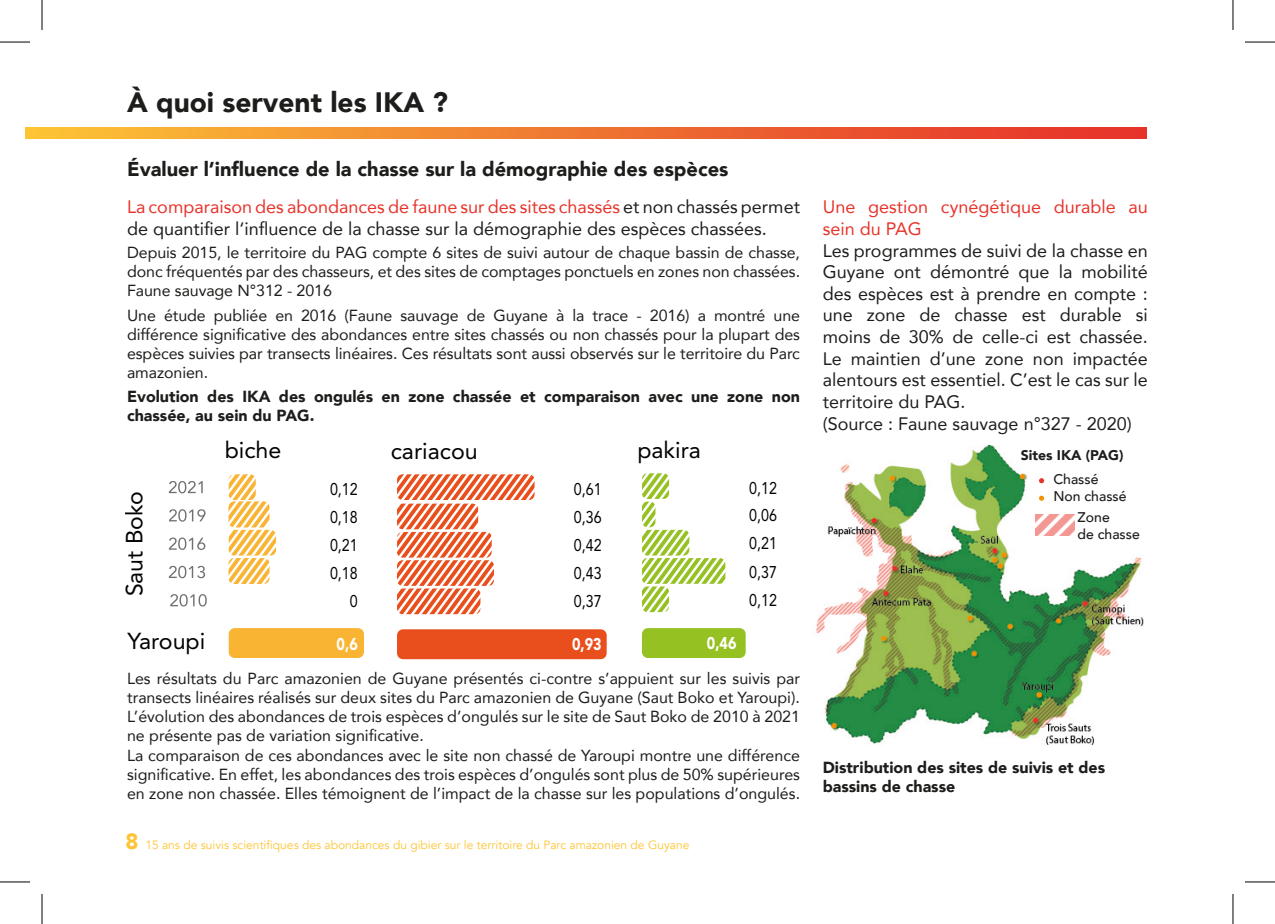
<style>
.page{position:relative;width:1275px;height:924px;background:#fff}
.page>*{position:absolute;margin:0;border:0;box-sizing:border-box;transform-origin:0 0}
.t1{font:900 28px "Avenir";color:#1d1d1b}
.t2{font:23.2px "Avenir";color:#020203}
.t3{font:23px "Avenir";color:#020203}
.t4{font:900 20px "Avenir";color:#1d1d1b}
.t5{font:18px/21.6px "Avenir";color:#1d1d1b}
.t6{font:18px/21.6px "Avenir";color:#e7342b}
.t7{font:17px/28px "Avenir";color:#020203;text-align:justify;scale:.84 1}
.t8{font:900 17px "Avenir";color:#fff;scale:.84 1}
.t9{font:16px/19.2px "Avenir";color:#1d1d1b;text-align:justify}
.t10{font:900 16px/19.2px "Avenir";color:#1d1d1b}
.t11{font:500 14px/16.8px "Avenir";color:#1d1d1b}
.t12{font:900 14px "Avenir";color:#1d1d1b}
.t13{font:12px "Avenir";color:#fdc534}
.s1{color:#e7342b}
.s2{font-weight:900;font-size:22px}
</style>
<div class="page">
<svg style="left:168px;top:473px;width:558px;height:142px"></svg>
<div style="left:397px;top:629px;width:209px;height:30px;background:#e94f1d;border-radius:6px"></div>
<div style="left:229px;top:627px;width:135px;height:30px;background:#fab434;border-radius:6px"></div>
<div style="left:642px;top:627px;width:103px;height:30px;background:#96c122;border-radius:6px"></div>
<svg style="left:169px;top:537px;width:36px;height:12px"></svg>
<svg style="left:169px;top:480px;width:34px;height:13px"></svg>
<svg style="left:169px;top:509px;width:36px;height:12px"></svg>
<svg style="left:169px;top:565px;width:36px;height:13px"></svg>
<svg style="left:170px;top:594px;width:37px;height:12px"></svg>
<img style="left:816px;top:444px;width:328px;height:301px">
<div style="left:1053px;top:469px;width:95px;height:33px;background:#fff"></div>
<svg style="left:1039px;top:478px;width:5px;height:5px"></svg>
<svg style="left:1039px;top:495px;width:5px;height:5px"></svg>
<img style="left:1035px;top:514px;width:39px;height:21px">
<div style="left:1077px;top:508px;width:95px;height:33px;background:#fff"></div>
<div style="left:1021px;top:445px;width:127px;height:17px;background:#fff"></div>
<svg style="left:25px;top:127px;width:1121px;height:11px"></svg>
<hr style="left:0;top:42px;width:30px;height:1px;background:#000">
<hr style="left:1245px;top:42px;width:30px;height:1px;background:#000">
<hr style="left:0;top:881px;width:30px;height:1px;background:#000">
<hr style="left:1245px;top:881px;width:30px;height:1px;background:#000">
<hr style="left:42px;top:0;width:1px;height:30px;background:#000">
<hr style="left:42px;top:893px;width:1px;height:30px;background:#000">
<hr style="left:1232px;top:0;width:1px;height:30px;background:#000">
<hr style="left:1232px;top:893px;width:1px;height:30px;background:#000">
<h1 class="t1" style="left:127px;top:78px;width:322px">À quoi servent les IKA ?</h1>
<p class="t4" style="left:127px;top:151px;width:603px">Évaluer l’influence de la chasse sur la démographie des espèces</p>
<p class="t5" style="left:127px;top:196px;width:674px"><span class="s1">La comparaison des abondances de faune sur des sites chassés</span> et non chassés permet de quantifier l‘influence de la chasse sur la démographie des espèces chassées.</p>
<p class="t9" style="left:127px;top:242px;width:674px">Depuis 2015, le territoire du PAG compte 6 sites de suivi autour de chaque bassin de chasse, donc fréquentés par des chasseurs, et des sites de comptages ponctuels en zones non chassées.<br>Faune sauvage N°312 - 2016</p>
<p class="t9" style="left:127px;top:305px;width:674px">Une étude publiée en 2016 (Faune sauvage de Guyane à la trace - 2016) a montré une différence significative des abondances entre sites chassés ou non chassés pour la plupart des espèces suivies par transects linéaires. Ces résultats sont aussi observés sur le territoire du Parc amazonien.</p>
<p class="t10" style="left:127px;top:386px;width:674px">Evolution des IKA des ongulés en zone chassée et comparaison avec une zone non chassée, au sein du PAG.</p>
<h3 class="t3" style="left:225px;top:431px;width:58px">biche</h3>
<h3 class="t3" style="left:391px;top:432px;width:88px">cariacou</h3>
<h3 class="t3" style="left:637px;top:431px;width:65px">pakira</h3>
<p class="t7" style="left:330px;top:474px;width:35px;text-align:right">0,12<br>0,18<br>0,21<br>0,18<br>0</p>
<p class="t7" style="left:574px;top:474px;width:35px">0,61<br>0,36<br>0,42<br>0,43<br>0,37</p>
<p class="t7" style="left:749px;top:473px;width:35px">0,12<br>0,06<br>0,21<br>0,37<br>0,12</p>
<h2 class="t2" style="left:116px;top:596px;width:107px;rotate:-90deg">Saut Boko</h2>
<h3 class="t3" style="left:127px;top:622px;width:79px">Yaroupi</h3>
<p class="t8" style="left:337px;top:629px;width:27px">0,6</p>
<p class="t8" style="left:572px;top:629px;width:37px">0,93</p>
<p class="t8" style="left:707px;top:628px;width:37px">0,46</p>
<p class="t9" style="left:127px;top:667px;width:674px;text-align:left">Les résultats du Parc amazonien de Guyane présentés ci-contre s’appuient sur les suivis par transects linéaires réalisés sur deux sites du Parc amazonien de Guyane (Saut Boko et Yaroupi).<br>L’évolution des abondances de trois espèces d’ongulés sur le site de Saut Boko de 2010 à 2021 ne présente pas de variation significative.<br>La comparaison de ces abondances avec le site non chassé de Yaroupi montre une différence significative. En effet, les abondances des trois espèces d’ongulés sont plus de 50% supérieures en zone non chassée. Elles témoignent de l’impact de la chasse sur les populations d’ongulés.</p>
<p class="t13" style="left:126px;top:836px;width:565px"><span class="s2">8</span> 15 ans de suivis scientifiques des abondances du gibier sur le territoire du Parc amazonien de Guyane</p>
<p class="t6" style="left:822px;top:196px;width:327px">Une gestion cynégétique durable au sein du PAG</p>
<p class="t5" style="left:822px;top:239px;width:327px">Les programmes de suivi de la chasse en Guyane ont démontré que la mobilité des espèces est à prendre en compte : une zone de chasse est durable si moins de 30% de celle-ci est chassée.<br>Le maintien d’une zone non impactée alentours est essentiel. C’est le cas sur le territoire du PAG.<br>(Source : Faune sauvage n°327 - 2020)</p>
<p class="t12" style="left:1021px;top:442px;width:104px">Sites IKA (PAG)</p>
<p class="t11" style="left:1053px;top:469px;width:75px">Chassé<br>Non chassé</p>
<p class="t11" style="left:1077px;top:508px;width:64px">Zone<br>de chasse</p>
<p class="t10" style="left:822px;top:757px;width:284px">Distribution des sites de suivis et des bassins de chasse</p>
</div>
